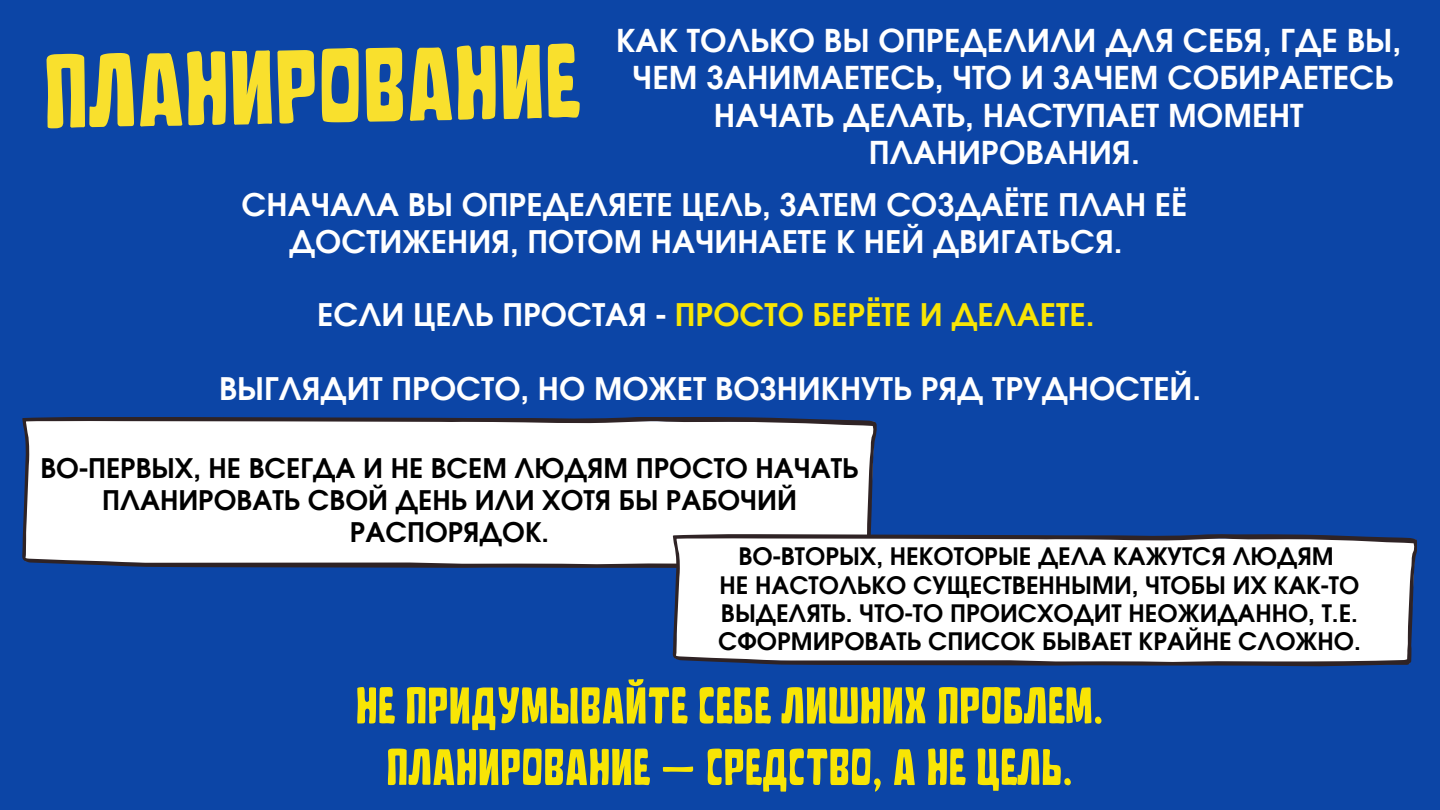
<style>
.page{position:relative;width:1440px;height:810px;background:#0c45a6}
.page>*{position:absolute;margin:0;border:0;box-sizing:border-box;transform-origin:0 0}
.t1{font:104.5px "Cubynets 4 F";color:#f9e02d}
.t2{font:51.4px/61.5px "Cubynets 4 F";color:#f8e505;text-align:center}
.t3{font:700 31.5px/37.5px "Evolventa";color:#fff;text-align:center}
.t4{font:700 31.1px/36.8px "Evolventa";color:#fff;text-align:center}
.t5{font:700 31.1px "Evolventa";color:#f8e505}
.t6{font:700 27px/31.8px "Evolventa";color:#000;text-align:center}
.t7{font:700 24px/28.3px "Evolventa";color:#000;text-align:center}
.s1{color:#fff}
</style>
<div class="page">
<svg style="left:22px;top:417px;width:855px;height:151px;background:#edeef1"></svg>
<svg style="left:673px;top:534px;width:744px;height:132px;background:#e8e9ec"></svg>
<h1 class="t1" style="left:43px;top:49px;width:538px;rotate:-1deg">ПЛАНИРОВАНИЕ</h1>
<h3 class="t3" style="left:616px;top:24px;width:787px">КАК ТОЛЬКО ВЫ ОПРЕДЕЛИЛИ ДЛЯ СЕБЯ, ГДЕ ВЫ,<br>ЧЕМ ЗАНИМАЕТЕСЬ, ЧТО И ЗАЧЕМ СОБИРАЕТЕСЬ<br>НАЧАТЬ ДЕЛАТЬ, НАСТУПАЕТ МОМЕНТ<br>ПЛАНИРОВАНИЯ.</h3>
<p class="t4" style="left:242px;top:188px;width:947px">СНАЧАЛА ВЫ ОПРЕДЕЛЯЕТЕ ЦЕЛЬ, ЗАТЕМ СОЗДАЁТЕ ПЛАН ЕЁ<br>ДОСТИЖЕНИЯ, ПОТОМ НАЧИНАЕТЕ К НЕЙ ДВИГАТЬСЯ.</p>
<p class="t5" style="left:317px;top:301px;width:779px"><span class="s1">ЕСЛИ ЦЕЛЬ ПРОСТАЯ -</span> ПРОСТО БЕРЁТЕ И ДЕЛАЕТЕ.</p>
<p class="t4" style="left:219px;top:372px;width:984px">ВЫГЛЯДИТ ПРОСТО, НО МОЖЕТ ВОЗНИКНУТЬ РЯД ТРУДНОСТЕЙ.</p>
<p class="t6" style="left:40px;top:454px;width:820px">ВО-ПЕРВЫХ, НЕ ВСЕГДА И НЕ ВСЕМ ЛЮДЯМ ПРОСТО НАЧАТЬ<br>ПЛАНИРОВАТЬ СВОЙ ДЕНЬ ИЛИ ХОТЯ БЫ РАБОЧИЙ<br>РАСПОРЯДОК.</p>
<p class="t7" style="left:718px;top:544px;width:644px">ВО-ВТОРЫХ, НЕКОТОРЫЕ ДЕЛА КАЖУТСЯ ЛЮДЯМ<br>НЕ НАСТОЛЬКО СУЩЕСТВЕННЫМИ, ЧТОБЫ ИХ КАК-ТО ВЫДЕЛЯТЬ. ЧТО-ТО ПРОИСХОДИТ НЕОЖИДАННО, Т.Е.<br>СФОРМИРОВАТЬ СПИСОК БЫВАЕТ КРАЙНЕ СЛОЖНО.</p>
<h2 class="t2" style="left:356px;top:680px;width:749px">НЕ ПРИДУМЫВАЙТЕ СЕБЕ ЛИШНИХ ПРОБЛЕМ.<br>ПЛАНИРОВАНИЕ — СРЕДСТВО, А НЕ ЦЕЛЬ.</h2>
</div>
